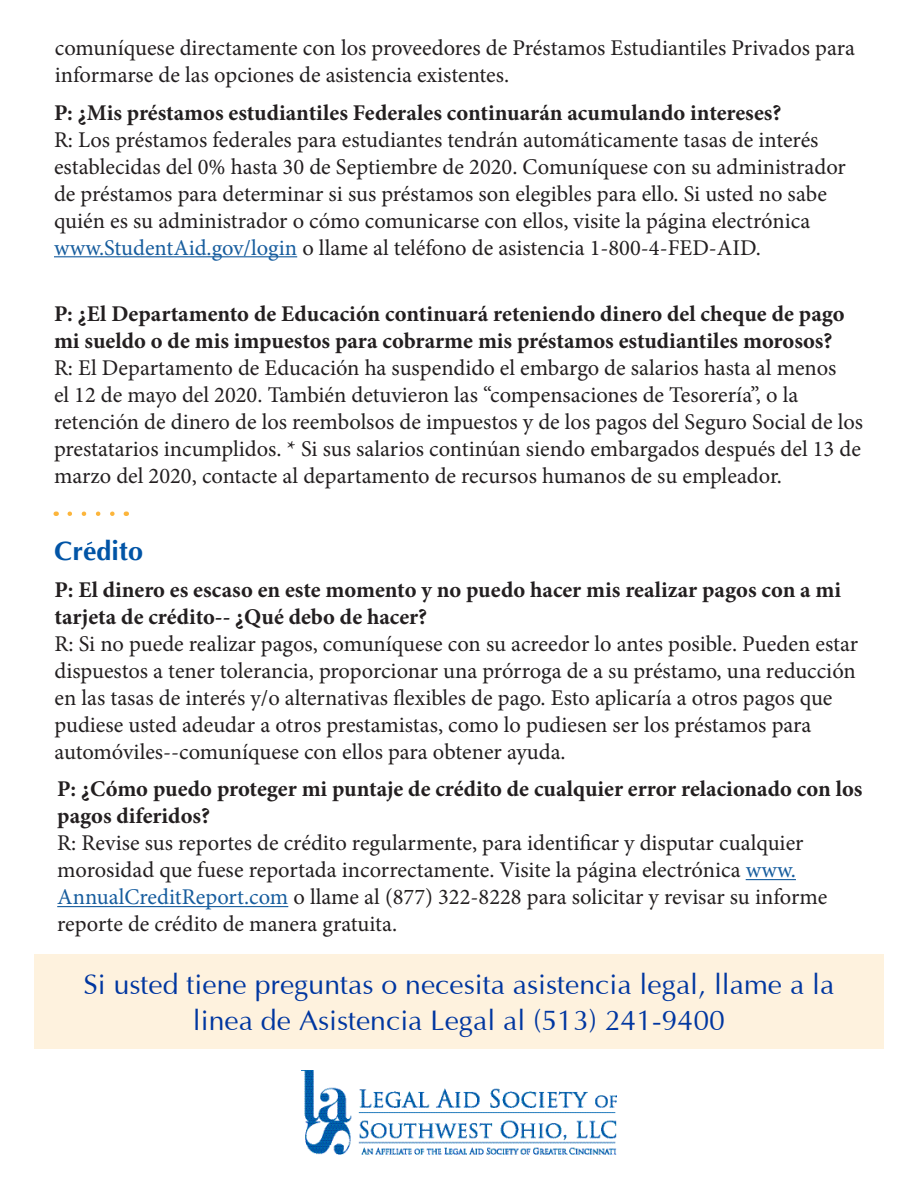
<style>
.page{position:relative;width:918px;height:1188px;background:#fff}
.page>*{position:absolute;margin:0;border:0;box-sizing:border-box;transform-origin:0 0}
.t1{font:28.5px/36px "Optima";color:#0036a0;text-align:center}
.t2{font:700 27px "Optima";color:#0154a6}
.t3{font:22.5px/27px "Minion Pro";color:#231f20}
.t4{font:700 22.5px/27px "Minion Pro";color:#231f20}
.s1{color:#175d9e}
</style>
<div class="page">
<hr style="left:54px;top:256px;width:243px;height:1px;background:#175d9e">
<svg style="left:70px;top:512px;width:45px;height:4px"></svg>
<hr style="left:746px;top:879px;width:50px;height:1px;background:#175d9e">
<hr style="left:57px;top:906px;width:231px;height:1px;background:#175d9e">
<div style="left:34px;top:954px;width:850px;height:94px;background:#fef2de"></div>
<img style="left:304px;top:1071px;width:312px;height:84px">
<svg style="left:87px;top:541px;width:6px;height:5px"></svg>
<p class="t3" style="left:55px;top:35px;width:802px">comuníquese directamente con los proveedores de Préstamos Estudiantiles Privados para informarse de las opciones de asistencia existentes.</p>
<p class="t4" style="left:54px;top:99px;width:729px">P: ¿Mis préstamos estudiantiles Federales continuarán acumulando intereses?</p>
<p class="t3" style="left:54px;top:126px;width:793px">R: Los préstamos federales para estudiantes tendrán automáticamente tasas de interés establecidas del 0% hasta 30 de Septiembre de 2020. Comuníquese con su administrador de préstamos para determinar si sus préstamos son elegibles para ello. Si usted no sabe quién es su administrador o cómo comunicarse con ellos, visite la página electrónica <span class="s1">www.StudentAid.gov/login</span> o llame al teléfono de asistencia 1-800-4-FED-AID.</p>
<p class="t4" style="left:54px;top:300px;width:792px">P: ¿El Departamento de Educación continuará reteniendo dinero del cheque de pago mi sueldo o de mis impuestos para cobrarme mis préstamos estudiantiles morosos?</p>
<p class="t3" style="left:54px;top:355px;width:811px">R: El Departamento de Educación ha suspendido el embargo de salarios hasta al menos<br>el 12 de mayo del 2020. También detuvieron las “compensaciones de Tesorería”, o la retención de dinero de los reembolsos de impuestos y de los pagos del Seguro Social de los prestatarios incumplidos. * Si sus salarios continúan siendo embargados después del 13 de marzo del 2020, contacte al departamento de recursos humanos de su empleador.</p>
<p class="t2" style="left:55px;top:536px;width:90px">Credito</p>
<p class="t4" style="left:55px;top:576px;width:788px">P: El dinero es escaso en este momento y no puedo hacer mis realizar pagos con a mi tarjeta de crédito-- ¿Qué debo de hacer?</p>
<p class="t3" style="left:55px;top:630px;width:805px">R: Si no puede realizar pagos, comuníquese con su acreedor lo antes posible. Pueden estar dispuestos a tener tolerancia, proporcionar una prórroga de a su préstamo, una reducción en las tasas de interés y/o alternativas flexibles de pago. Esto aplicaría a otros pagos que pudiese usted adeudar a otros prestamistas, como lo pudiesen ser los préstamos para automóviles--comuníquese con ellos para obtener ayuda.</p>
<p class="t4" style="left:57px;top:775px;width:807px">P: ¿Cómo puedo proteger mi puntaje de crédito de cualquier error relacionado con los pagos diferidos?</p>
<p class="t3" style="left:57px;top:830px;width:772px">R: Revise sus reportes de crédito regularmente, para identificar y disputar cualquier morosidad que fuese reportada incorrectamente. Visite la página electrónica <span class="s1">www.<br>AnnualCreditReport.com</span> o llame al (877) 322-8228 para solicitar y revisar su informe reporte de crédito de manera gratuita.</p>
<p class="t1" style="left:84px;top:967px;width:752px">Si usted tiene preguntas o necesita asistencia legal, llame a la linea de Asistencia Legal al (513) 241-9400</p>
</div>
